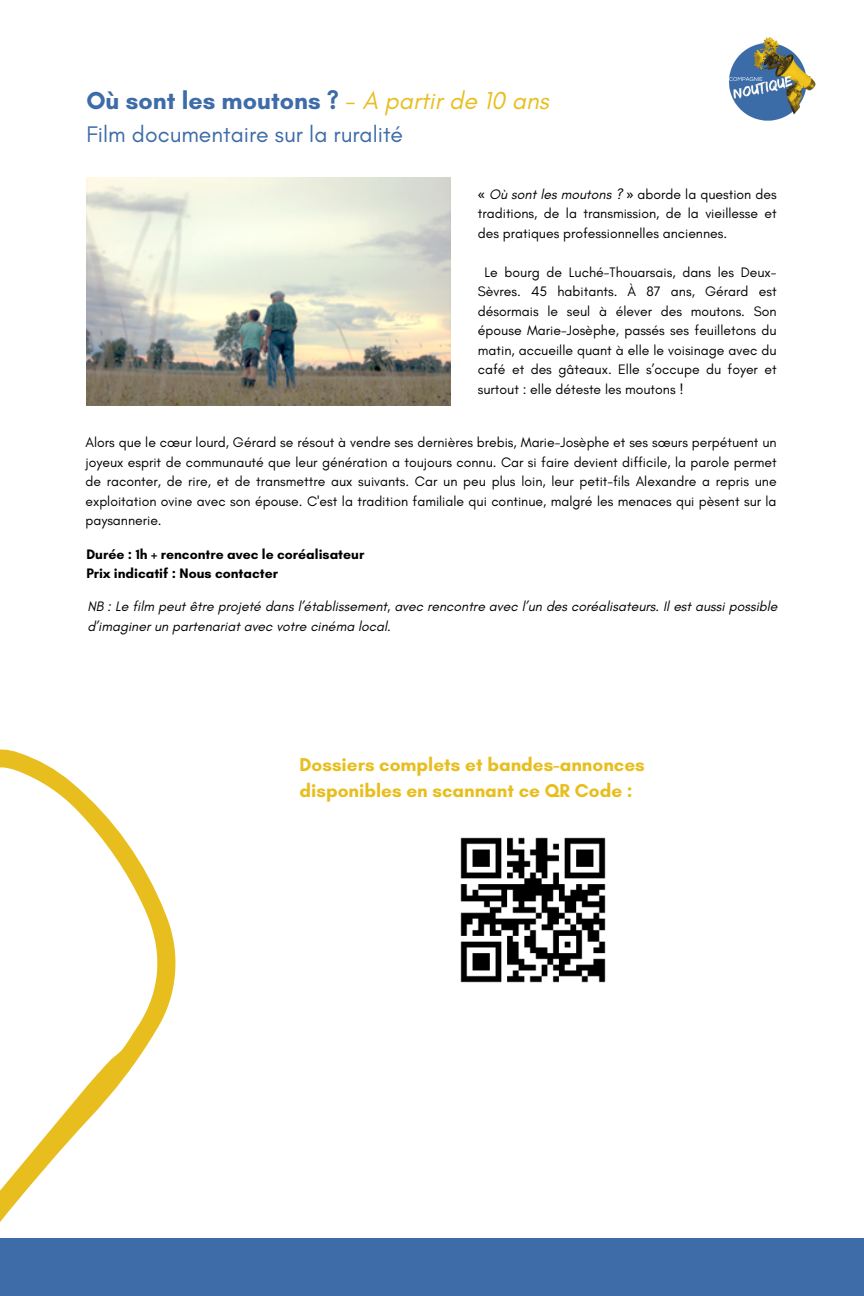
<style>
.page{position:relative;width:864px;height:1296px;background:#fff}
.page>*{position:absolute;margin:0;border:0;box-sizing:border-box;transform-origin:0 0}
.t1{font:700 25px "Glacial Indifference";color:#3d6ca8}
.t2{font:23px "Glacial Indifference";color:#3d6ca8}
.t3{font:700 19px/26.2px "Glacial Indifference";color:#e8be1f}
.t4{font:14px/19.5px "Glacial Indifference";color:#000;text-align:justify}
.t5{font:italic 14px/19.5px "Glacial Indifference";color:#000}
.t6{font:700 14px/19.5px "Glacial Indifference";color:#000}
.s1{font-weight:400;font-style:italic;color:#e8be1f}
.s2{font-family:"Noto Sans"}
.s3{font-style:italic}
</style>
<div class="page">
<div style="left:0;top:1238px;width:864px;height:58px;background:#3d6ca8"></div>
<img style="left:729px;top:37px;width:86px;height:84px">
<img style="left:86px;top:177px;width:364px;height:228px">
<svg style="left:0;top:749px;width:176px;height:473px"></svg>
<img style="left:460px;top:837px;width:146px;height:146px">
<p class="t1" style="left:86px;top:86px;width:464px">Où sont les moutons ? <span class="s1">- A partir de 10 ans</span></p>
<p class="t2" style="left:86px;top:120px;width:318px">Film documentaire sur la ruralité</p>
<p class="t4" style="left:478px;top:184px;width:300px"><span class="s2">«</span> <span class="s3">Où sont les moutons ?</span> <span class="s2">»</span> aborde la question des traditions, de la transmission, de la vieillesse et des pratiques professionnelles anciennes.</p>
<p class="t4" style="left:478px;top:262px;width:300px;text-indent:7px">Le bourg de Luché-Thouarsais, dans les Deux-Sèvres. 45 habitants. À 87 ans, Gérard est désormais le seul à élever des moutons. Son épouse Marie-Josèphe, passés ses feuilletons du matin, accueille quant à elle le voisinage avec du café et des gâteaux. Elle s’occupe du foyer et surtout : elle déteste les moutons !</p>
<h3 class="t4" style="left:85px;top:433px;width:693px">Alors que le cœur lourd, Gérard se résout à vendre ses dernières brebis, Marie-Josèphe et ses sœurs perpétuent un joyeux esprit de communauté que leur génération a toujours connu. Car si faire devient difficile, la parole permet de raconter, de rire, et de transmettre aux suivants. Car un peu plus loin, leur petit-fils Alexandre a repris une exploitation ovine avec son épouse. C'est la tradition familiale qui continue, malgré les menaces qui pèsent sur la paysannerie.</h3>
<p class="t6" style="left:86px;top:544px;width:279px">Durée : 1h + rencontre avec le coréalisateur<br>Prix indicatif : Nous contacter</p>
<p class="t5" style="left:87px;top:597px;width:692px">NB : Le film peut être projeté dans l’établissement, avec rencontre avec l’un des coréalisateurs. Il est aussi possible d’imaginer un partenariat avec votre cinéma local.</p>
<h2 class="t3" style="left:300px;top:752px;width:347px">Dossiers complets et bandes-annonces disponibles en scannant ce QR Code :</h2>
</div>
